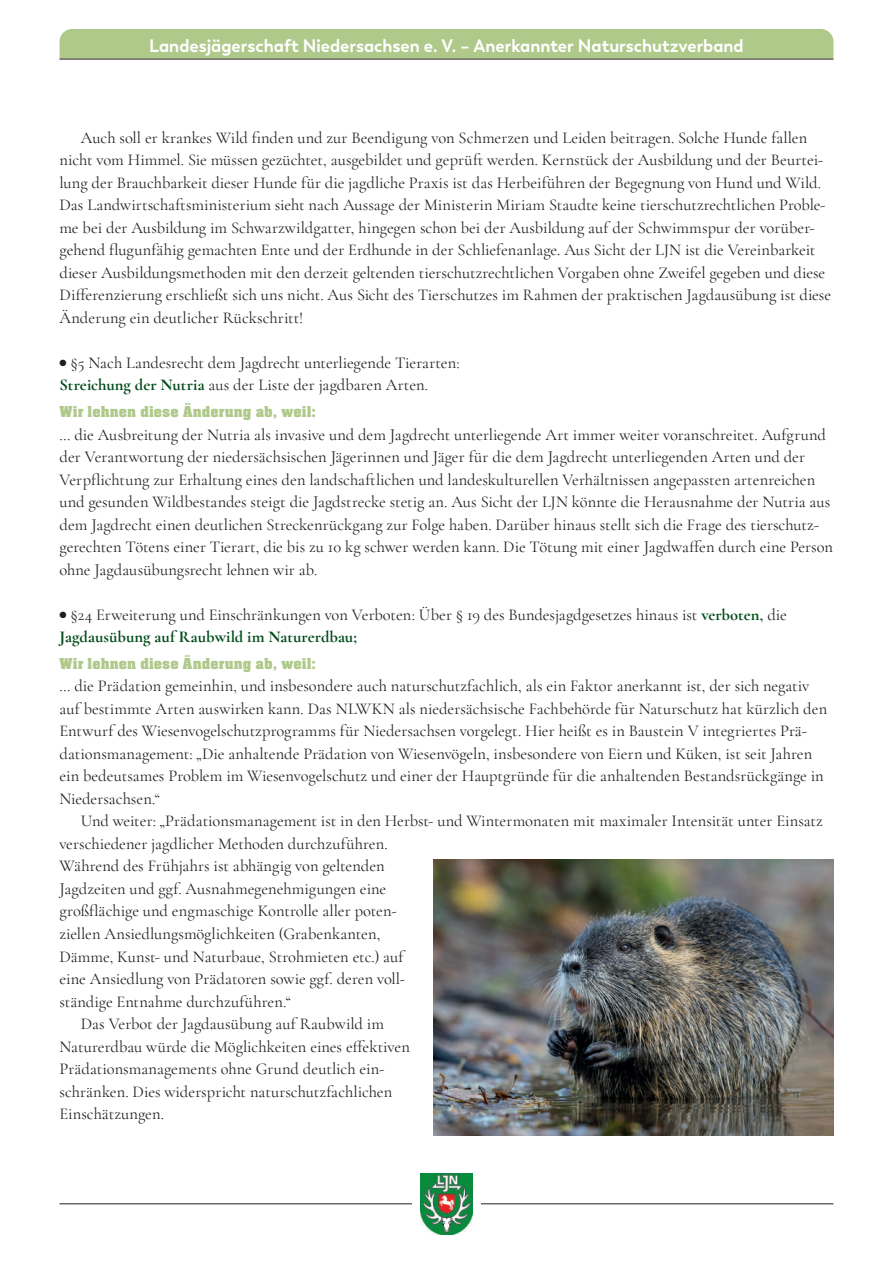
<style>
.page{position:relative;width:893px;height:1263px;background:#fff}
.page>*{position:absolute;margin:0;border:0;box-sizing:border-box;transform-origin:0 0}
.t1{font:700 18px "Trenda";color:#fff;scale:.95 1}
.t2{font:16.5px/22.5px "Cormorant Garamond";color:#231f20}
.t3{font:700 16.5px "Neue Aachen Pro";letter-spacing:.005em;color:#aec98a}
.s1{font-weight:700;color:#004b1a}
</style>
<div class="page">
<hr style="left:60px;top:1203px;width:773px;height:1px;background:#231f20">
<div style="left:412px;top:1170px;width:68px;height:61px;background:#fff"></div>
<div style="left:60px;top:29px;width:773px;height:30px;background:#aec98a"></div>
<hr style="left:60px;top:59px;width:773px;height:1px;background:#231f20">
<img style="left:420px;top:1173px;width:53px;height:61px">
<img style="left:434px;top:859px;width:399px;height:276px">
<p class="t1" style="left:149px;top:39px;width:627px">Landesjägerschaft Niedersachsen e. V. – Anerkannter Naturschutzverband</p>
<p class="t2" style="left:60px;top:126px;width:773px;text-indent:21px">Auch soll er krankes Wild finden und zur Beendigung von Schmerzen und Leiden beitragen. Solche Hunde fallen nicht vom Himmel. Sie müssen gezüchtet, ausgebildet und geprüft werden. Kernstück der Ausbildung und der Beurtei&shy;lung der Brauchbarkeit dieser Hunde für die jagdliche Praxis ist das Herbeiführen der Begegnung von Hund und Wild.<br>Das Landwirtschaftsministerium sieht nach Aussage der Ministerin Miriam Staudte keine tierschutzrechtlichen Proble&shy;me bei der Ausbildung im Schwarzwildgatter, hingegen schon bei der Ausbildung auf der Schwimmspur der vorüber&shy;gehend flugunfähig gemachten Ente und der Erdhunde in der Schliefenanlage. Aus Sicht der LJN ist die Vereinbarkeit dieser Ausbildungsmethoden mit den derzeit geltenden tierschutzrechtlichen Vorgaben ohne Zweifel gegeben und diese Differenzierung erschließt sich uns nicht. Aus Sicht des Tierschutzes im Rahmen der praktischen Jagdausübung ist diese Änderung ein deutlicher Rückschritt!</p>
<p class="t2" style="left:60px;top:351px;width:402px">● §5 Nach Landesrecht dem Jagdrecht unterliegende Tierarten:<br><span class="s1">Streichung der Nutria</span> aus der Liste der jagdbaren Arten.</p>
<p class="t3" style="left:60px;top:403px;width:258px">Wir lehnen diese Änderung ab, weil:</p>
<p class="t2" style="left:60px;top:423px;width:775px">… die Ausbreitung der Nutria als invasive und dem Jagdrecht unterliegende Art immer weiter voranschreitet. Aufgrund der Verantwortung der niedersächsischen Jägerinnen und Jäger für die dem Jagdrecht unterliegenden Arten und der Verpflichtung zur Erhaltung eines den landschaftlichen und landeskulturellen Verhältnissen angepassten artenreichen und gesunden Wildbestandes steigt die Jagdstrecke stetig an. Aus Sicht der LJN könnte die Herausnahme der Nutria aus dem Jagdrecht einen deutlichen Streckenrückgang zur Folge haben. Darüber hinaus stellt sich die Frage des tierschutz&shy;gerechten Tötens einer Tierart, die bis zu 10 kg schwer werden kann. Die Tötung mit einer Jagdwaffen durch eine Person ohne Jagdausübungsrecht lehnen wir ab.</p>
<p class="t2" style="left:60px;top:603px;width:729px">● §24 Erweiterung und Einschränkungen von Verboten: Über § 19 des Bundesjagdgesetzes hinaus ist <span class="s1">verboten,</span> die<br><span class="s1">Jagdausübung auf Raubwild im Naturerdbau;</span></p>
<p class="t3" style="left:60px;top:655px;width:258px">Wir lehnen diese Änderung ab, weil:</p>
<p class="t2" style="left:60px;top:675px;width:769px">… die Prädation gemeinhin, und insbesondere auch naturschutzfachlich, als ein Faktor anerkannt ist, der sich negativ auf bestimmte Arten auswirken kann. Das NLWKN als niedersächsische Fachbehörde für Naturschutz hat kürzlich den Entwurf des Wiesenvogelschutzprogramms für Niedersachsen vorgelegt. Hier heißt es in Baustein V integriertes Prä&shy;dationsmanagement: „Die anhaltende Prädation von Wiesenvögeln, insbesondere von Eiern und Küken, ist seit Jahren ein bedeutsames Problem im Wiesenvogelschutz und einer der Hauptgründe für die anhaltenden Bestandsrückgänge in Niedersachsen.“</p>
<p class="t2" style="left:81px;top:810px;width:744px">Und weiter: „Prädationsmanagement ist in den Herbst- und Wintermonaten mit maximaler Intensität unter Einsatz</p>
<p class="t2" style="left:60px;top:832px;width:330px">verschiedener jagdlicher Methoden durchzuführen.</p>
<p class="t2" style="left:60px;top:855px;width:327px">Während des Frühjahrs ist abhängig von geltenden</p>
<p class="t2" style="left:60px;top:877px;width:328px">Jagdzeiten und ggf. Ausnahmegenehmigungen eine</p>
<p class="t2" style="left:60px;top:900px;width:339px">großflächige und engmaschige Kontrolle aller poten-</p>
<p class="t2" style="left:60px;top:922px;width:322px">ziellen Ansiedlungsmöglichkeiten (Grabenkanten,</p>
<p class="t2" style="left:60px;top:945px;width:346px">Dämme, Kunst- und Naturbaue, Strohmieten etc.) auf</p>
<p class="t2" style="left:60px;top:967px;width:347px">eine Ansiedlung von Prädatoren sowie ggf. deren voll-</p>
<p class="t2" style="left:60px;top:990px;width:233px">ständige Entnahme durchzuführen.“</p>
<p class="t2" style="left:81px;top:1012px;width:305px">Das Verbot der Jagdausübung auf Raubwild im</p>
<p class="t2" style="left:60px;top:1035px;width:352px">Naturerdbau würde die Möglichkeiten eines effektiven</p>
<p class="t2" style="left:60px;top:1057px;width:326px">Prädationsmanagements ohne Grund deutlich ein-</p>
<p class="t2" style="left:60px;top:1080px;width:334px">schränken. Dies widerspricht naturschutzfachlichen</p>
<p class="t2" style="left:60px;top:1102px;width:106px">Einschätzungen.</p>
</div>
